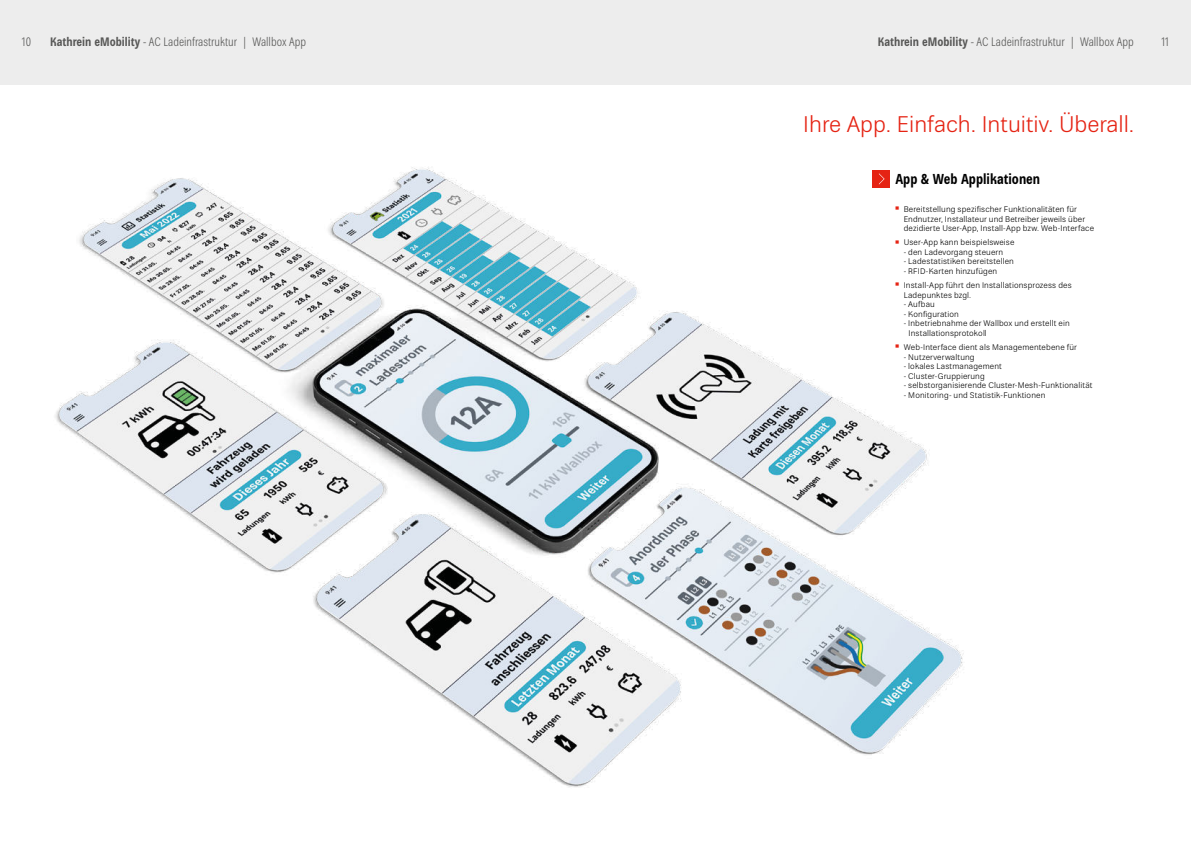
<style>
.page{position:relative;width:1191px;height:842px;background:#fff}
.page>*{position:absolute;margin:0;border:0;box-sizing:border-box;transform-origin:0 0}
.t1{font:22px "Kathrein Office";color:#e52313}
.t2{font:700 14px "Kathrein Office Cond";color:#000}
.t3{font:300 condensed 12px "Kathrein 47";color:#575756}
.t4{font:300 8px/9.6px "Kathrein 45";letter-spacing:.015em;color:#000}
.s1{font-family:"Kathrein 77";font-weight:700}
.s2{font-family:"Arial";font-weight:700;font-size:12px;color:#e52313}
</style>
<div class="page">
<div style="left:0;top:0;width:595px;height:85px;background:#ededed"></div>
<div style="left:595px;top:0;width:596px;height:85px;background:#ededed"></div>
<img style="left:55px;top:167px;width:909px;height:620px">
<div style="left:872px;top:170px;width:17px;height:18px;background:#e52313"></div>
<svg style="left:879px;top:173px;width:5px;height:12px"></svg>
<h3 class="t3" style="left:877px;top:36px;width:257px"><span class="s1">Kathrein eMobility</span> - AC Ladeinfrastruktur | Wallbox App</h3>
<h3 class="t3" style="left:22px;top:36px;width:11px">10</h3>
<h3 class="t3" style="left:50px;top:36px;width:257px"><span class="s1">Kathrein eMobility</span> - AC Ladeinfrastruktur | Wallbox App</h3>
<h3 class="t3" style="left:1161px;top:36px;width:9px">11</h3>
<h1 class="t1" style="left:803px;top:115px;width:332px">Ihre App. Einfach. Intuitiv. Überall.</h1>
<h2 class="t2" style="left:895px;top:173px;width:146px">App &amp; Web Applikationen</h2>
<p class="t4" style="left:903px;top:205px;width:192px;text-indent:-8px"><span class="s2">▪</span> Bereitstellung spezifischer Funktionalitäten für<br>Endnutzer, Installateur und Betreiber jeweils über dezidierte User-App, Install-App bzw. Web-Interface</p>
<p class="t4" style="left:895px;top:238px;width:121px"><span class="s2">▪</span> User-App kann beispielsweise</p>
<p class="t4" style="left:903px;top:248px;width:101px">- den Ladevorgang steuern</p>
<p class="t4" style="left:903px;top:257px;width:112px">- Ladestatistiken bereitstellen</p>
<p class="t4" style="left:903px;top:267px;width:95px">- RFID-Karten hinzufügen</p>
<p class="t4" style="left:903px;top:281px;width:169px;text-indent:-8px"><span class="s2">▪</span> Install-App führt den Installationsprozess des<br>Ladepunktes bzgl.</p>
<p class="t4" style="left:903px;top:300px;width:33px">- Aufbau</p>
<p class="t4" style="left:903px;top:310px;width:57px">- Konfiguration</p>
<p class="t4" style="left:908px;top:319px;width:163px;text-indent:-5px">- Inbetriebnahme der Wallbox und erstellt ein<br>Installationsprotokoll</p>
<p class="t4" style="left:895px;top:343px;width:183px"><span class="s2">▪</span> Web-Interface dient als Managementebene für</p>
<p class="t4" style="left:903px;top:353px;width:72px">- Nutzerverwaltung</p>
<p class="t4" style="left:903px;top:362px;width:100px">- lokales Lastmanagement</p>
<p class="t4" style="left:903px;top:372px;width:82px">- Cluster-Gruppierung</p>
<p class="t4" style="left:903px;top:381px;width:190px">- selbstorganisierende Cluster-Mesh-Funktionalität</p>
<p class="t4" style="left:903px;top:391px;width:143px">- Monitoring- und Statistik-Funktionen</p>
</div>
